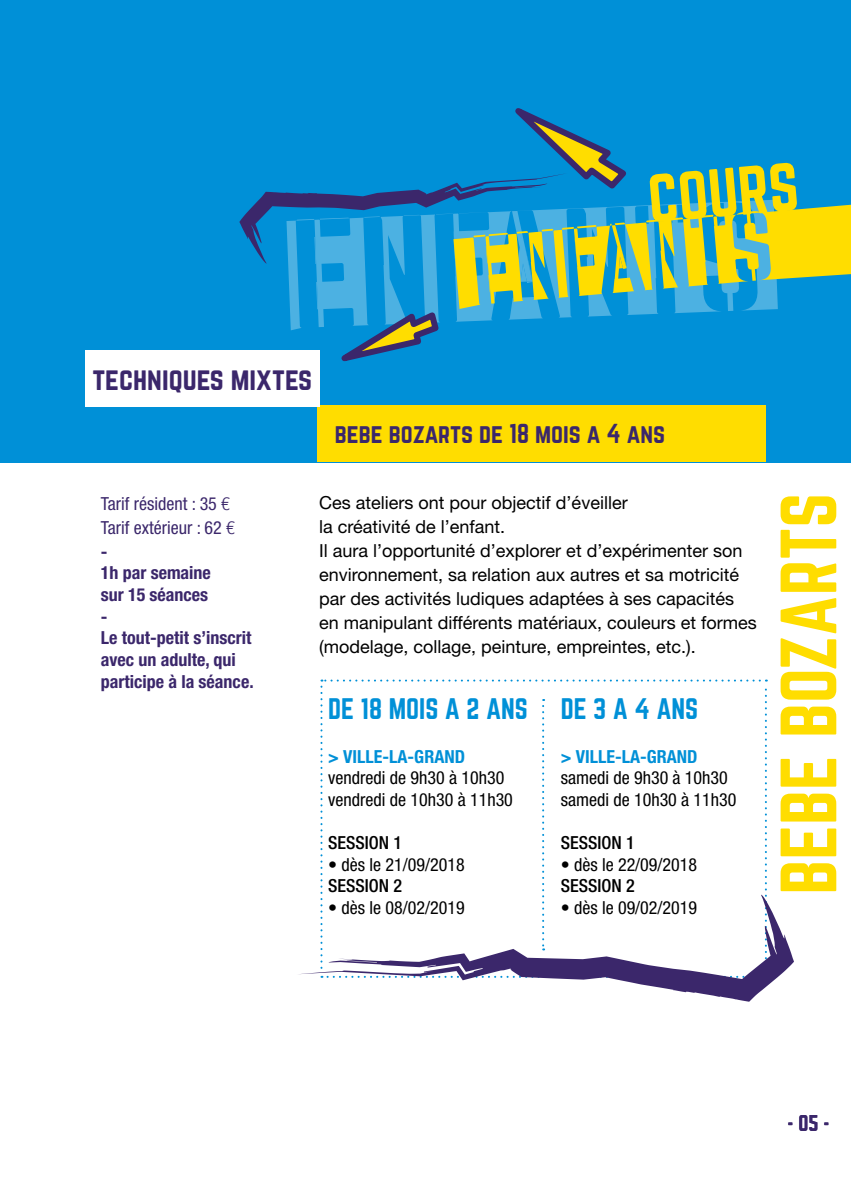
<style>
.page{position:relative;width:851px;height:1191px;background:#fff}
.page>*{position:absolute;margin:0;border:0;box-sizing:border-box;transform-origin:0 0}
.t1{font:69.6px "Norwester";color:#fd0}
.t2{font:28px "Norwester";color:#3b276b}
.t3{font:26px "Norwester";color:#0090d7}
.t4{font:24px "Norwester";color:#3b276b}
.t5{font:20px "Norwester";color:#3b276b}
.t6{font:18px/24px "Helvetica Neue LT Std";color:#000}
.t7{font:condensed 18px/21.6px "Helvetica Neue";color:#000}
.t8{font:700 condensed 18px/21.6px "Helvetica Neue";color:#3b276b}
.t9{font:condensed 18px/24px "Helvetica Neue";color:#3b276b}
.t10{font:500 condensed 18px "Helvetica Neue";color:#000}
.t11{font:700 condensed 18px "Helvetica Neue";color:#0090d7}
.s1{font-family:"Helvetica Neue LT Std";font-weight:300}
.s2{font-weight:700}
</style>
<div class="page">
<div style="left:0;top:1px;width:850px;height:461px;background:#0090d7"></div>
<svg style="left:631px;top:309px;width:146px;height:6px"></svg>
<svg style="left:631px;top:204px;width:219px;height:105px"></svg>
<svg style="left:649px;top:162px;width:148px;height:60px"></svg>
<div style="left:317px;top:405px;width:448px;height:57px;background:#fd0"></div>
<div style="left:85px;top:350px;width:234px;height:57px;background:#fff"></div>
<svg style="left:239px;top:108px;width:392px;height:264px"></svg>
<svg style="left:320px;top:679px;width:446px;height:215px"></svg>
<svg style="left:299px;top:894px;width:494px;height:107px"></svg>
<h2 class="t2" style="left:92px;top:365px;width:221px">techniques mixtes</h2>
<h3 class="t4" style="left:334px;top:422px;width:332px">bebe bozarts de 18 mois a 4 ans</h3>
<p class="t9" style="left:101px;top:491px;width:136px">Tarif résident : 35 <span class="s1">€<br></span>Tarif extérieur : 62 <span class="s1">€ </span><span class="s2">-</span></p>
<p class="t8" style="left:101px;top:562px;width:154px">1h par semaine<br>sur 15 séances<br>-<br>Le tout-petit s’inscrit avec un adulte, qui participe à la séance.</p>
<p class="t6" style="left:319px;top:490px;width:439px">Ces ateliers ont pour objectif d’éveiller<br>la créativité de l’enfant.<br>Il aura l’opportunité d’explorer et d’expérimenter son environnement, sa relation aux autres et sa motricité par des activités ludiques adaptées à ses capacités en manipulant différents matériaux, couleurs et formes (modelage, collage, peinture, empreintes, etc.).</p>
<h3 class="t3" style="left:328px;top:696px;width:201px">DE 18 MOIS A 2 ANS</h3>
<p class="t11" style="left:328px;top:745px;width:138px">&gt; VILLE-LA-GRAND</p>
<p class="t7" style="left:328px;top:767px;width:186px">vendredi de 9h30 à 10h30 vendredi de 10h30 à 11h30</p>
<p class="t10" style="left:328px;top:832px;width:75px">SESSION 1</p>
<p class="t7" style="left:328px;top:853px;width:138px">• dès le 21/09/2018</p>
<p class="t10" style="left:328px;top:875px;width:75px">SESSION 2</p>
<p class="t7" style="left:328px;top:896px;width:138px">• dès le 08/02/2019</p>
<h3 class="t3" style="left:560px;top:696px;width:139px">DE 3 A 4 ANS</h3>
<p class="t11" style="left:560px;top:745px;width:138px">&gt; VILLE-LA-GRAND</p>
<p class="t7" style="left:560px;top:767px;width:177px">samedi de 9h30 à 10h30 samedi de 10h30 à 11h30</p>
<p class="t10" style="left:560px;top:832px;width:75px">SESSION 1</p>
<p class="t7" style="left:560px;top:853px;width:138px">• dès le 22/09/2018</p>
<p class="t10" style="left:560px;top:875px;width:75px">SESSION 2</p>
<p class="t7" style="left:560px;top:896px;width:138px">• dès le 09/02/2019</p>
<h1 class="t1" style="left:775px;top:894px;width:403px;rotate:-90deg">BEBE BOZARTS</h1>
<p class="t5" style="left:787px;top:1113px;width:43px">- 05 -</p>
</div>
